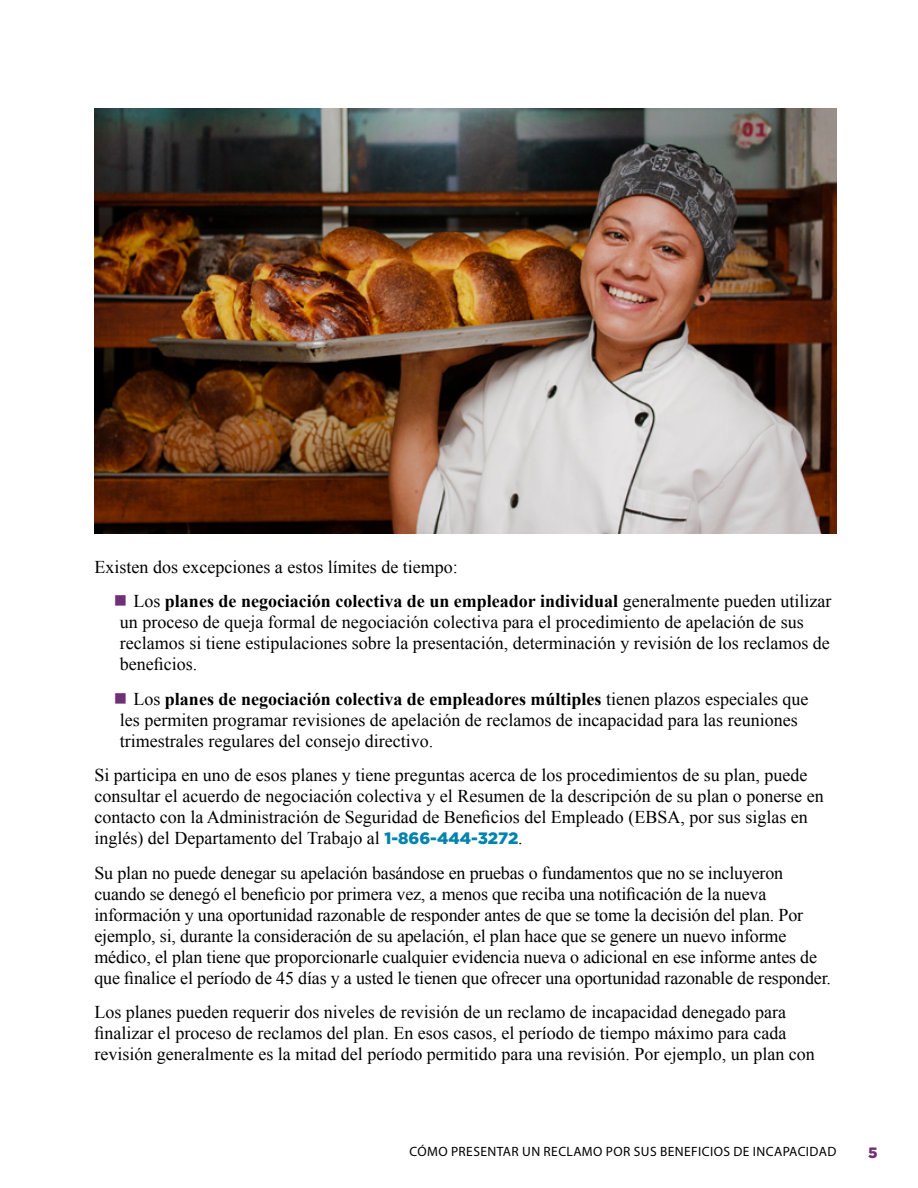
<style>
.page{position:relative;width:918px;height:1188px;background:#fff}
.page>*{position:absolute;margin:0;border:0;box-sizing:border-box;transform-origin:0 0}
.t1{font:18px/21px "Times New Roman";color:#000}
.t2{font:900 15px "Gotham";color:#6e3175}
.t3{font:13.5px "Myriad Pro";letter-spacing:.03em;color:#000}
.s1{color:#6e3175}
.s2{font-weight:700}
.s3{font-family:"Gotham";font-weight:900;font-size:16.5px;color:#0083ac}
</style>
<div class="page">
<img style="left:94px;top:109px;width:743px;height:424px">
<p class="t1" style="left:94px;top:556px;width:365px">Existen dos excepciones a estos límites de tiempo:</p>
<p class="t1" style="left:120px;top:590px;width:713px;text-indent:-6px"><span class="s1">■</span> Los <span class="s2">planes de negociación colectiva de un empleador individual</span> generalmente pueden utilizar un proceso de queja formal de negociación colectiva para el procedimiento de apelación de sus reclamos si tiene estipulaciones sobre la presentación, determinación y revisión de los reclamos de beneficios.</p>
<p class="t1" style="left:120px;top:688px;width:690px;text-indent:-6px"><span class="s1">■</span> Los <span class="s2">planes de negociación colectiva de empleadores múltiples</span> tienen plazos especiales que les permiten programar revisiones de apelación de reclamos de incapacidad para las reuniones trimestrales regulares del consejo directivo.</p>
<p class="t1" style="left:94px;top:764px;width:731px">Si participa en uno de esos planes y tiene preguntas acerca de los procedimientos de su plan, puede consultar el acuerdo de negociación colectiva y el Resumen de la descripción de su plan o ponerse en contacto con la Administración de Seguridad de Beneficios del Empleado (EBSA, por sus siglas en inglés) del Departamento del Trabajo al <span class="s3">1-866-444-3272</span>.</p>
<p class="t1" style="left:94px;top:862px;width:738px">Su plan no puede denegar su apelación basándose en pruebas o fundamentos que no se incluyeron cuando se denegó el beneficio por primera vez, a menos que reciba una notificación de la nueva información y una oportunidad razonable de responder antes de que se tome la decisión del plan. Por ejemplo, si, durante la consideración de su apelación, el plan hace que se genere un nuevo informe médico, el plan tiene que proporcionarle cualquier evidencia nueva o adicional en ese informe antes de que finalice el período de 45 días y a usted le tienen que ofrecer una oportunidad razonable de responder.</p>
<p class="t1" style="left:94px;top:1002px;width:722px">Los planes pueden requerir dos niveles de revisión de un reclamo de incapacidad denegado para finalizar el proceso de reclamos del plan. En esos casos, el período de tiempo máximo para cada revisión generalmente es la mitad del período permitido para una revisión. Por ejemplo, un plan con</p>
<p class="t3" style="left:409px;top:1143px;width:429px">CÓMO PRESENTAR UN RECLAMO POR SUS BENEFICIOS DE INCAPACIDAD</p>
<p class="t2" style="left:868px;top:1142px;width:11px">5</p>
</div>
